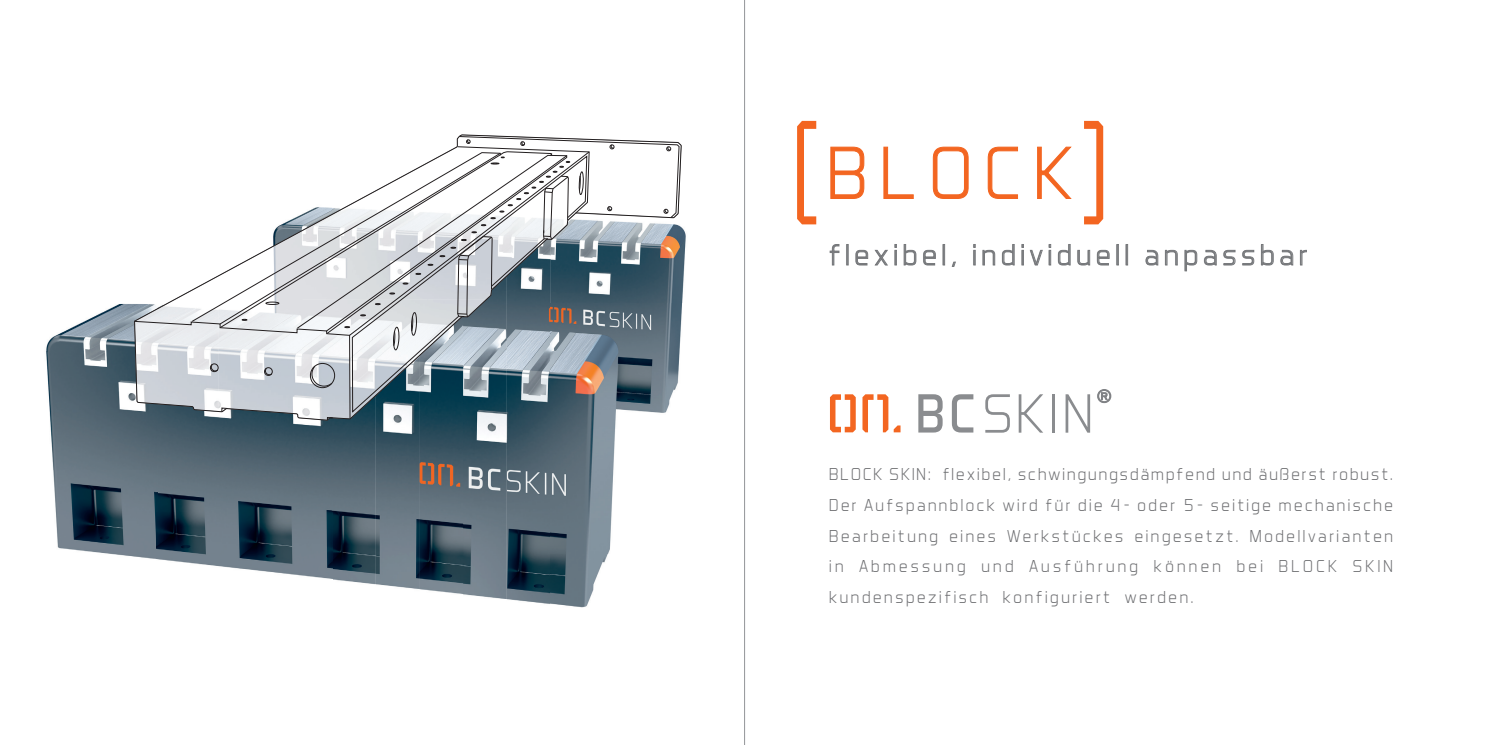
<style>
.page{position:relative;width:1489px;height:745px;background:#fff}
.page>*{position:absolute;margin:0;border:0;box-sizing:border-box;transform-origin:0 0}
.t1{font:300 75px "Aero Matics";letter-spacing:.17em;color:#f36621}
.t2{font:300 56.12px "Aero Matics Display";color:#8a8c8f}
.t3{font:300 30px "Aero Matics";letter-spacing:.16em;color:#76787b}
.t4{font:300 22.5px "Aero Matics";color:#808285}
.t5{font:300 17.5px/30.8px "Aero Matics";letter-spacing:.15em;color:#6c6d70;text-align:justify}
</style>
<div class="page">
<img style="left:550px;top:228px;width:136px;height:380px">
<img style="left:506px;top:458px;width:44px;height:146px">
<img style="left:463px;top:458px;width:43px;height:141px">
<img style="left:46px;top:304px;width:111px;height:255px">
<img style="left:419px;top:458px;width:44px;height:136px">
<img style="left:376px;top:458px;width:43px;height:131px">
<img style="left:157px;top:458px;width:175px;height:121px">
<img style="left:332px;top:458px;width:44px;height:127px">
<svg style="left:134px;top:134px;width:548px;height:324px"></svg>
<svg style="left:829px;top:244px;width:10px;height:21px"></svg>
<div style="left:846px;top:244px;width:2px;height:21px;border:1px solid #76787b"></div>
<svg style="left:855px;top:250px;width:13px;height:15px"></svg>
<svg style="left:874px;top:249px;width:14px;height:16px"></svg>
<svg style="left:894px;top:244px;width:2px;height:21px"></svg>
<svg style="left:903px;top:244px;width:13px;height:21px"></svg>
<svg style="left:923px;top:250px;width:12px;height:15px"></svg>
<div style="left:942px;top:244px;width:2px;height:21px;border:1px solid #76787b"></div>
<svg style="left:951px;top:261px;width:4px;height:6px"></svg>
<svg style="left:973px;top:244px;width:2px;height:21px"></svg>
<svg style="left:982px;top:250px;width:13px;height:15px"></svg>
<svg style="left:1002px;top:244px;width:12px;height:21px"></svg>
<svg style="left:1021px;top:244px;width:2px;height:21px"></svg>
<svg style="left:1030px;top:250px;width:12px;height:15px"></svg>
<svg style="left:1048px;top:244px;width:2px;height:21px"></svg>
<svg style="left:1058px;top:244px;width:12px;height:21px"></svg>
<svg style="left:1077px;top:250px;width:13px;height:15px"></svg>
<svg style="left:1097px;top:250px;width:12px;height:15px"></svg>
<div style="left:1116px;top:244px;width:2px;height:21px;border:1px solid #76787b"></div>
<div style="left:1125px;top:244px;width:2px;height:21px;border:1px solid #76787b"></div>
<svg style="left:1145px;top:250px;width:13px;height:15px"></svg>
<svg style="left:1165px;top:250px;width:12px;height:15px"></svg>
<svg style="left:1184px;top:250px;width:13px;height:21px"></svg>
<svg style="left:1204px;top:250px;width:12px;height:15px"></svg>
<svg style="left:1223px;top:250px;width:12px;height:15px"></svg>
<svg style="left:1242px;top:250px;width:12px;height:15px"></svg>
<svg style="left:1261px;top:244px;width:12px;height:21px"></svg>
<svg style="left:1280px;top:250px;width:13px;height:15px"></svg>
<svg style="left:1300px;top:250px;width:6px;height:15px"></svg>
<svg style="left:862px;top:394px;width:38px;height:38px"></svg>
<svg style="left:830px;top:394px;width:25px;height:38px"></svg>
<svg style="left:918px;top:394px;width:24px;height:38px"></svg>
<svg style="left:951px;top:394px;width:22px;height:38px"></svg>
<svg style="left:830px;top:146px;width:34px;height:53px"></svg>
<svg style="left:883px;top:146px;width:31px;height:53px"></svg>
<svg style="left:932px;top:146px;width:37px;height:53px"></svg>
<svg style="left:987px;top:146px;width:31px;height:53px"></svg>
<svg style="left:1037px;top:146px;width:35px;height:53px"></svg>
<svg style="left:1084px;top:121px;width:19px;height:103px"></svg>
<svg style="left:797px;top:121px;width:19px;height:103px"></svg>
<svg style="left:1097px;top:389px;width:14px;height:13px"></svg>
<hr style="left:744px;top:0;width:1px;height:744px;background:#939598">
<h1 class="t1" style="left:827px;top:129px;width:247px">BLOCK</h1>
<h3 class="t3" style="left:828px;top:237px;width:479px">flexibel, individuell anpassbar</h3>
<p class="t4" style="left:1096px;top:382px;width:17px">®</p>
<h2 class="t2" style="left:982px;top:380px;width:112px">SKIN</h2>
<p class="t5" style="left:829px;top:458px;width:565px">BLOCK SKIN: flexibel, schwingungsdämpfend und äußerst robust.<br>Der Aufspannblock wird für die 4- oder 5- seitige mechanische Bearbeitung eines Werkstückes eingesetzt. Modellvarianten in Abmessung und Ausführung können bei BLOCK SKIN kundenspezifisch konfiguriert werden.</p>
</div>
